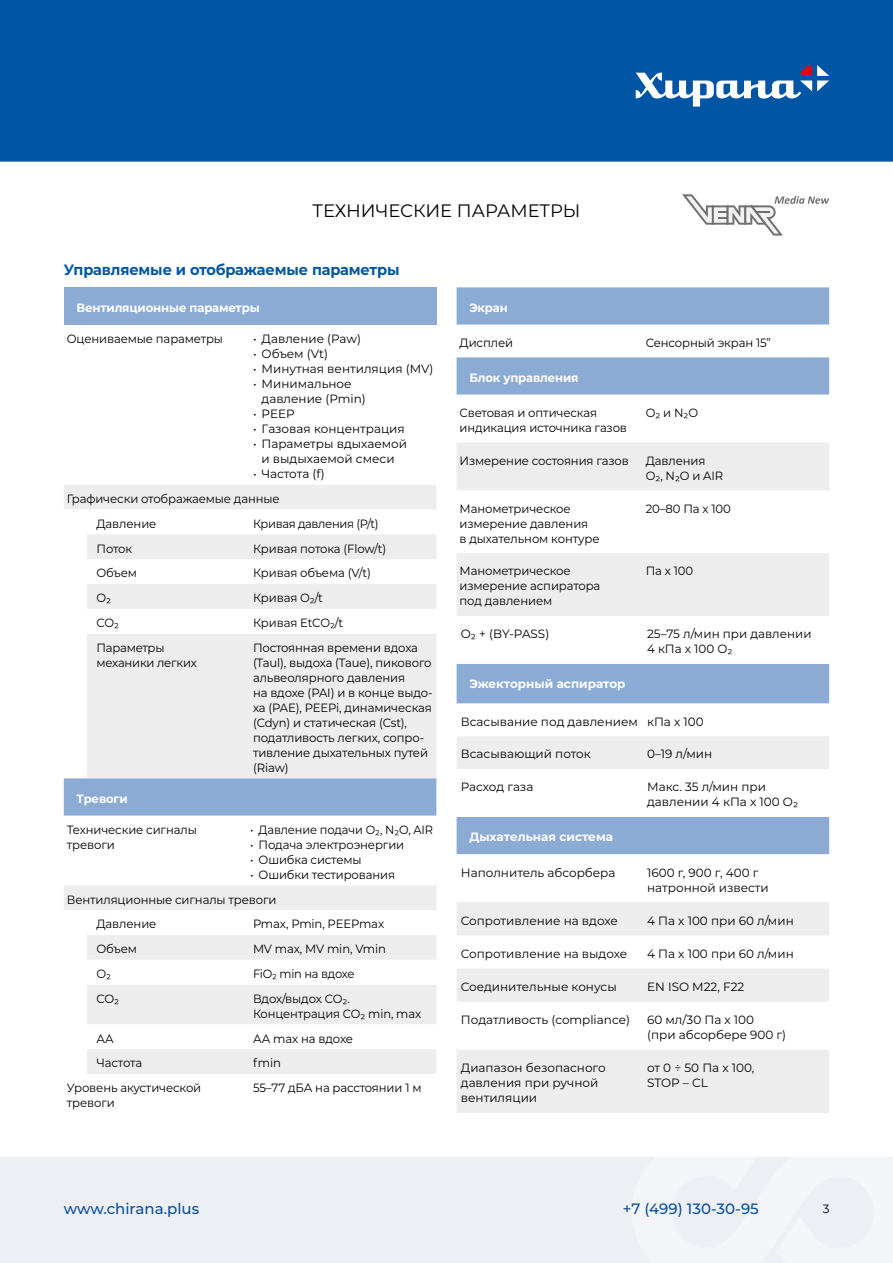
<style>
.page{position:relative;width:893px;height:1263px;background:#fff}
.page>*{position:absolute;margin:0;border:0;box-sizing:border-box;transform-origin:0 0}
.t1{font:18px "Montserrat";color:#000}
.t2{font:700 15px "Montserrat";letter-spacing:-.01em;color:#0056a4}
.t3{font:500 15px "Montserrat";color:#09509c}
.t4{font:12px/15px "Montserrat";letter-spacing:-.01em;color:#000}
.t5{font:700 12px "Montserrat";letter-spacing:-.01em;color:#fff}
.t6{font:12px "Montserrat";letter-spacing:-.01em;color:#000;scale:.95 1}
.t7{font:12px "Montserrat";letter-spacing:-.03em;color:#000;scale:.96 1}
</style>
<div class="page">
<img style="left:0;top:0;width:893px;height:1263px">
<svg style="left:636px;top:65px;width:193px;height:42px"></svg>
<svg style="left:682px;top:194px;width:147px;height:42px"></svg>
<div style="left:64px;top:288px;width:372px;height:37px;background:#8cabd4"></div>
<div style="left:64px;top:485px;width:372px;height:589px;background:#ededed"></div>
<svg style="left:64px;top:510px;width:372px;height:539px;fill:#ededed"></svg>
<svg style="left:86px;top:534px;width:350px;height:75px"></svg>
<div style="left:64px;top:778px;width:372px;height:37px;background:#8cabd4"></div>
<svg style="left:457px;top:287px;width:372px;height:155px"></svg>
<svg style="left:457px;top:442px;width:372px;height:671px"></svg>
<div style="left:0;top:512px;width:86px;height:266px;background:#fff"></div>
<div style="left:0;top:915px;width:86px;height:164px;background:#fff"></div>
<h1 class="t1" style="left:313px;top:199px;width:269px">ТЕХНИЧЕСКИЕ ПАРАМЕТРЫ</h1>
<p class="t2" style="left:64px;top:259px;width:337px">Управляемые и отображаемые параметры</p>
<p class="t5" style="left:77px;top:299px;width:185px">Вентиляционные параметры</p>
<p class="t4" style="left:67px;top:331px;width:158px">Оцениваемые параметры</p>
<p class="t4" style="left:253px;top:331px;width:110px">• Давление (Paw)</p>
<p class="t4" style="left:253px;top:346px;width:76px">• Объем (Vt)</p>
<p class="t4" style="left:253px;top:361px;width:182px">• Минутная вентиляция (MV)</p>
<p class="t4" style="left:262px;top:376px;width:106px;text-indent:-9px">• Минимальное давление (Pmin)</p>
<p class="t4" style="left:253px;top:406px;width:43px">• PEEP</p>
<p class="t4" style="left:253px;top:421px;width:153px">• Газовая концентрация</p>
<p class="t4" style="left:253px;top:436px;width:156px;text-align:center">• Параметры вдыхаемой и выдыхаемой смеси</p>
<p class="t4" style="left:253px;top:466px;width:73px">• Частота (f)</p>
<p class="t4" style="left:67px;top:491px;width:214px">Графически отображаемые данные</p>
<p class="t4" style="left:97px;top:516px;width:61px">Давление</p>
<p class="t7" style="left:253px;top:515px;width:132px">Кривая давления (P/t)</p>
<p class="t4" style="left:97px;top:540px;width:37px">Поток</p>
<p class="t4" style="left:253px;top:540px;width:135px">Кривая потока (Flow/t)</p>
<p class="t4" style="left:97px;top:565px;width:42px">Объем</p>
<p class="t4" style="left:253px;top:565px;width:119px">Кривая объема (V/t)</p>
<p class="t4" style="left:97px;top:590px;width:16px">O2</p>
<p class="t4" style="left:253px;top:590px;width:71px">Кривая O2/t</p>
<p class="t4" style="left:97px;top:615px;width:24px">CO2</p>
<p class="t4" style="left:253px;top:615px;width:92px">Кривая EtCO2/t</p>
<p class="t4" style="left:97px;top:640px;width:102px">Параметры механики легких</p>
<p class="t4" style="left:253px;top:640px;width:181px">Постоянная времени вдоха (Taul), выдоха (Taue), пикового альвеолярного давления<br>на вдохе (PAI) и в конце выдо&shy;ха (PAE), PEEPi, динамическая (Cdyn) и статическая (Cst), податливость легких, сопро&shy;тивление дыхательных путей (Riaw)</p>
<p class="t5" style="left:77px;top:790px;width:53px">Тревоги</p>
<p class="t4" style="left:67px;top:822px;width:132px">Технические сигналы тревоги</p>
<p class="t6" style="left:250px;top:821px;width:194px">• Давление подачи O2, N2O, AIR</p>
<p class="t4" style="left:250px;top:837px;width:156px">• Подача электроэнергии</p>
<p class="t4" style="left:250px;top:852px;width:113px">• Ошибка системы</p>
<p class="t4" style="left:250px;top:867px;width:147px">• Ошибки тестирования</p>
<p class="t4" style="left:67px;top:891px;width:211px">Вентиляционные сигналы тревоги</p>
<p class="t4" style="left:97px;top:916px;width:61px">Давление</p>
<p class="t4" style="left:253px;top:916px;width:133px">Pmax, Pmin, PEEPmax</p>
<p class="t4" style="left:97px;top:941px;width:42px">Объем</p>
<p class="t4" style="left:253px;top:941px;width:135px">MV max, MV min, Vmin</p>
<p class="t4" style="left:97px;top:966px;width:16px">O2</p>
<p class="t6" style="left:253px;top:965px;width:108px">FiO2 min на вдохе</p>
<p class="t4" style="left:97px;top:990px;width:24px">CO2</p>
<p class="t4" style="left:253px;top:990px;width:170px">Вдох/выдох CO2.<br>Концентрация CO2 min, max</p>
<p class="t4" style="left:97px;top:1030px;width:19px">АА</p>
<p class="t4" style="left:253px;top:1030px;width:101px">АА max на вдохе</p>
<p class="t4" style="left:97px;top:1055px;width:47px">Частота</p>
<p class="t4" style="left:253px;top:1055px;width:29px">fmin</p>
<p class="t4" style="left:67px;top:1080px;width:136px">Уровень акустической тревоги</p>
<p class="t4" style="left:253px;top:1080px;width:170px">55–77 дБА на расстоянии 1 м</p>
<p class="t5" style="left:469px;top:299px;width:40px">Экран</p>
<p class="t4" style="left:460px;top:335px;width:55px">Дисплей</p>
<p class="t4" style="left:646px;top:335px;width:127px">Сенсорный экран 15”</p>
<p class="t5" style="left:469px;top:369px;width:111px">Блок управления</p>
<p class="t4" style="left:460px;top:405px;width:169px">Световая и оптическая индикация источника газов</p>
<p class="t4" style="left:646px;top:405px;width:54px">O2 и N2O</p>
<p class="t4" style="left:460px;top:452px;width:171px">Измерение состояния газов</p>
<p class="t4" style="left:646px;top:452px;width:79px">Давления<br>O2, N2O и AIR</p>
<p class="t4" style="left:460px;top:500px;width:142px">Манометрическое измерение давления<br>в дыхательном контуре</p>
<p class="t4" style="left:646px;top:500px;width:86px">20–80 Па х 100</p>
<p class="t4" style="left:460px;top:563px;width:142px">Манометрическое измерение аспиратора под давлением</p>
<p class="t4" style="left:646px;top:563px;width:49px">Па х 100</p>
<p class="t4" style="left:461px;top:626px;width:90px">O2 + (BY-PASS)</p>
<p class="t4" style="left:647px;top:626px;width:166px">25–75 л/мин при давлении<br>4 кПа x 100 O2</p>
<p class="t5" style="left:469px;top:675px;width:158px">Эжекторный аспиратор</p>
<p class="t4" style="left:461px;top:713px;width:244px">Всасывание под давлением кПа х 100</p>
<p class="t4" style="left:461px;top:746px;width:131px">Всасывающий поток</p>
<p class="t4" style="left:647px;top:746px;width:67px">0–19 л/мин</p>
<p class="t4" style="left:461px;top:779px;width:74px">Расход газа</p>
<p class="t4" style="left:647px;top:779px;width:153px">Макс. 35 л/мин при давлении 4 кПа x 100 O2</p>
<p class="t5" style="left:469px;top:828px;width:145px">Дыхательная система</p>
<p class="t4" style="left:461px;top:864px;width:156px">Наполнитель абсорбера</p>
<p class="t4" style="left:647px;top:864px;width:123px">1600 г, 900 г, 400 г натронной извести</p>
<p class="t4" style="left:461px;top:912px;width:159px">Сопротивление на вдохе</p>
<p class="t4" style="left:647px;top:912px;width:148px">4 Па х 100 при 60 л/мин</p>
<p class="t4" style="left:461px;top:945px;width:168px">Сопротивление на выдохе</p>
<p class="t4" style="left:647px;top:945px;width:148px">4 Па х 100 при 60 л/мин</p>
<p class="t4" style="left:461px;top:979px;width:157px">Соединительные конусы</p>
<p class="t4" style="left:647px;top:979px;width:99px">EN ISO M22, F22</p>
<p class="t4" style="left:461px;top:1012px;width:171px">Податливость (compliance)</p>
<p class="t4" style="left:647px;top:1012px;width:141px">60 мл/30 Па х 100<br>(при абсорбере 900 г)</p>
<p class="t4" style="left:461px;top:1060px;width:146px">Диапазон безопасного давления при ручной вентиляции</p>
<p class="t4" style="left:647px;top:1060px;width:109px">от 0 ÷ 50 Па х 100,<br>STOP – CL</p>
<p class="t3" style="left:64px;top:1198px;width:137px">www.chirana.plus</p>
<p class="t3" style="left:623px;top:1198px;width:137px">+7 (499) 130-30-95</p>
<p class="t4" style="left:823px;top:1201px;width:8px">3</p>
</div>
